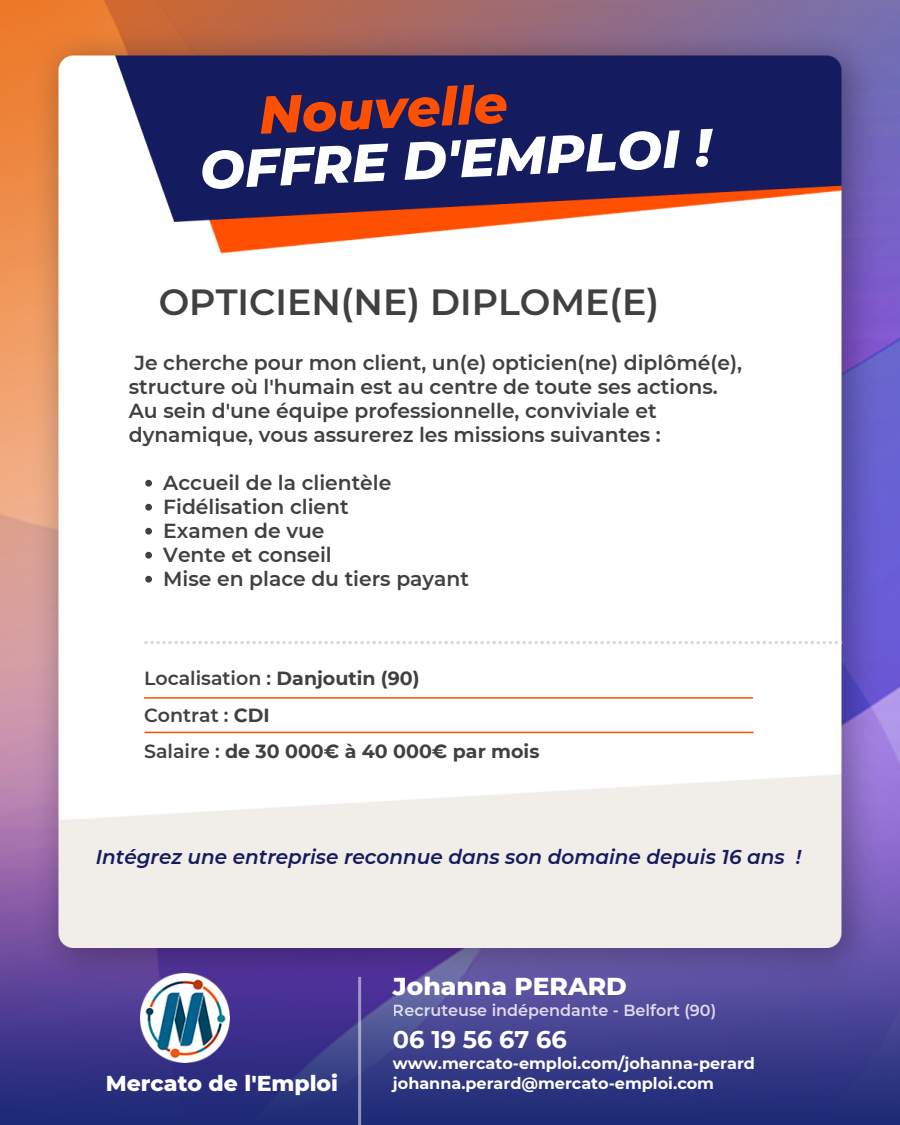
<style>
.page{position:relative;width:900px;height:1125px;background:#fff}
.page>*{position:absolute;margin:0;border:0;box-sizing:border-box;transform-origin:0 0}
.t1{font:italic 800 53px "Montserrat";color:#feffff}
.t2{font:italic 800 53px "Montserrat";color:#ff4f01}
.t3{font:600 36.4px "Montserrat";color:#404040}
.t4{font:800 25px "Montserrat";color:#fff}
.t5{font:700 24px "Montserrat";color:#fff}
.t6{font:800 22px "Montserrat";color:#fff}
.t7{font:600 20.3px/24px "Montserrat";color:#404040}
.t8{font:italic 600 20px "Montserrat";color:#161b5f}
.t9{font:700 19px/36.8px "Montserrat";color:#404040}
.t10{font:700 16px/20.2px "Montserrat";color:#fff}
.t11{font:600 16px "Montserrat";color:#fff}
.s1{font-weight:600}
</style>
<div class="page">
<img style="left:0;top:0;width:900px;height:1125px">
<hr style="left:144px;top:697px;width:609px;height:2px;background:#ff4f01">
<hr style="left:145px;top:732px;width:609px;height:1px;background:#ff4f01">
<svg style="left:145px;top:641px;width:697px;height:3px"></svg>
<hr style="left:358px;top:977px;width:3px;height:148px;background:#fff">
<img style="left:140px;top:973px;width:89px;height:90px">
<svg style="left:145px;top:480px;width:7px;height:7px"></svg>
<svg style="left:145px;top:504px;width:7px;height:7px"></svg>
<svg style="left:145px;top:528px;width:7px;height:7px"></svg>
<svg style="left:145px;top:552px;width:7px;height:7px"></svg>
<svg style="left:145px;top:576px;width:7px;height:7px"></svg>
<h1 class="t2" style="left:257px;top:84px;width:250px;rotate:-3deg">Nouvelle</h1>
<h1 class="t1" style="left:198px;top:140px;width:513px;rotate:-3deg">OFFRE D'EMPLOI !</h1>
<h2 class="t3" style="left:159px;top:280px;width:502px">OPTICIEN(NE) DIPLOME(E)</h2>
<p class="t7" style="left:129px;top:350px;width:615px">Je cherche pour mon client, un(e) opticien(ne) diplômé(e), structure où l'humain est au centre de toute ses actions.<br>Au sein d'une équipe professionnelle, conviviale et dynamique, vous assurerez les missions suivantes :</p>
<p class="t7" style="left:163px;top:470px;width:307px">Accueil de la clientèle<br>Fidélisation client<br>Examen de vue<br>Vente et conseil<br>Mise en place du tiers payant</p>
<p class="t9" style="left:144px;top:660px;width:397px"><span class="s1">Localisation :</span> Danjoutin (90)<br><span class="s1">Contrat :</span> CDI<br><span class="s1">Salaire :</span> de 30 000€ à 40 000€ par mois</p>
<p class="t8" style="left:96px;top:844px;width:707px">Intégrez une entreprise reconnue dans son domaine depuis 16 ans !</p>
<p class="t6" style="left:106px;top:1069px;width:234px">Mercato de l'Emploi</p>
<p class="t4" style="left:393px;top:970px;width:235px">Johanna PERARD</p>
<p class="t11" style="left:393px;top:1000px;width:325px">Recruteuse indépendante - Belfort (90)</p>
<p class="t10" style="left:393px;top:1053px;width:364px">www.mercato-emploi.com/johanna-perard johanna.perard@mercato-emploi.com</p>
<p class="t5" style="left:393px;top:1025px;width:176px">06 19 56 67 66</p>
</div>
